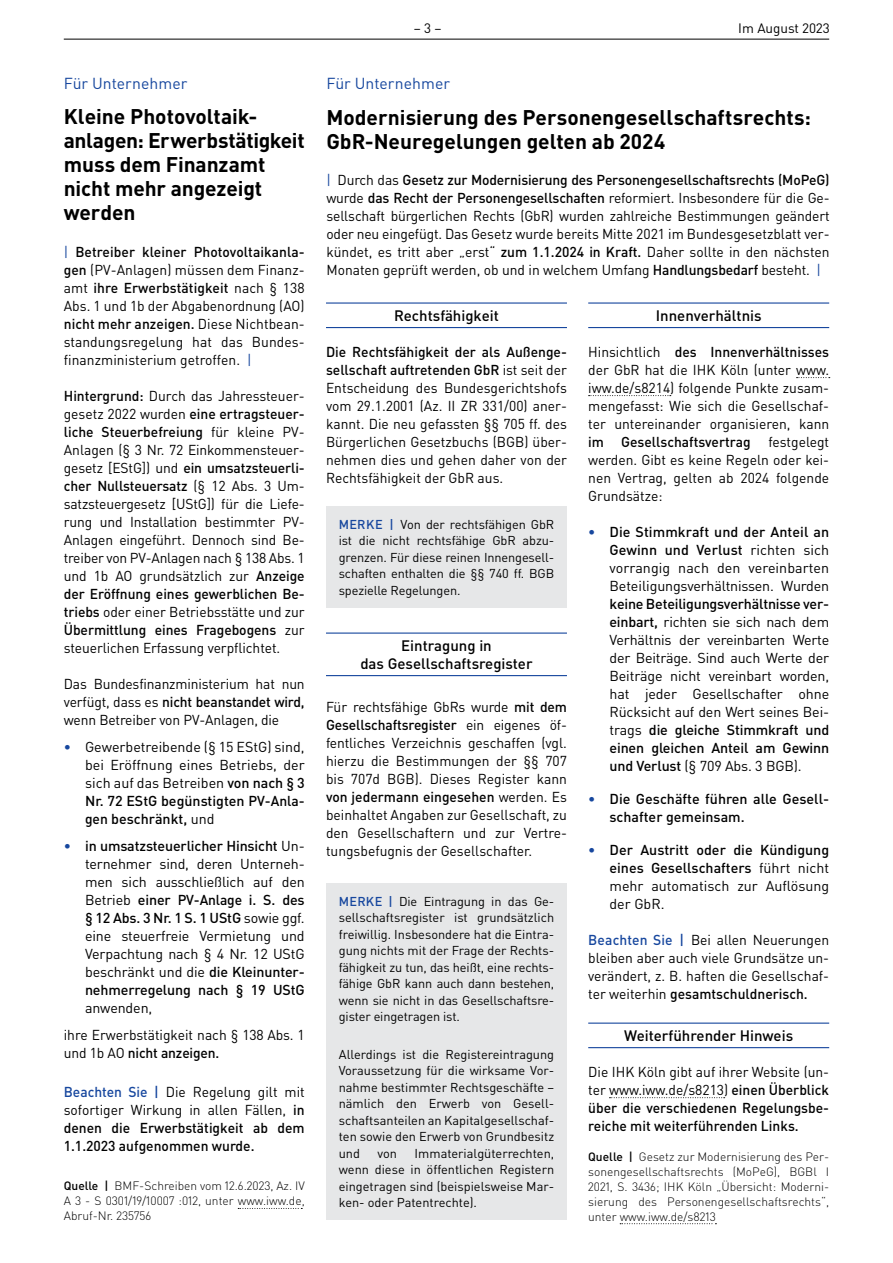
<style>
.page{position:relative;width:893px;height:1263px;background:#fff}
.page>*{position:absolute;margin:0;border:0;box-sizing:border-box;transform-origin:0 0}
.t1{font:700 21px/24px "DIN Pro";letter-spacing:-.005em;color:#000}
.t2{font:15.75px "DIN Pro";color:#17479e}
.t3{font:500 15px/18px "DIN Pro";color:#000;text-align:center}
.t4{font:14.25px/18px "DIN Pro";color:#000;text-align:justify}
.t5{font:500 14.25px/18px "DIN Pro";color:#000;text-align:justify}
.t6{font:13.5px "DIN Pro";color:#000}
.t7{font:12.75px/16.5px "DIN Pro";letter-spacing:-.01em;color:#000;text-align:justify}
.t8{font:300 12px/15px "DIN Pro";color:#000;text-align:justify}
.s1{color:#17479e}
.s2{font-weight:500}
.s3{font-weight:500;color:#17479e}
.s4{font-weight:400}
</style>
<div class="page">
<hr style="left:64px;top:39px;width:765px;height:1px;background:#000">
<hr style="left:326px;top:302px;width:241px;height:2px;background:#17479e">
<hr style="left:326px;top:327px;width:241px;height:1px;background:#17479e">
<hr style="left:326px;top:632px;width:241px;height:2px;background:#17479e">
<hr style="left:326px;top:675px;width:241px;height:1px;background:#17479e">
<div style="left:326px;top:506px;width:241px;height:101px;background:#e6e7e8"></div>
<div style="left:326px;top:883px;width:241px;height:337px;background:#e6e7e8"></div>
<hr style="left:588px;top:302px;width:241px;height:2px;background:#17479e">
<hr style="left:588px;top:327px;width:241px;height:1px;background:#17479e">
<svg style="left:797px;top:377px;width:33px;height:1px"></svg>
<svg style="left:589px;top:395px;width:82px;height:1px"></svg>
<hr style="left:588px;top:1022px;width:241px;height:2px;background:#17479e">
<hr style="left:588px;top:1047px;width:241px;height:1px;background:#17479e">
<svg style="left:609px;top:1097px;width:116px;height:1px"></svg>
<svg style="left:620px;top:1223px;width:96px;height:1px"></svg>
<svg style="left:238px;top:1208px;width:64px;height:1px"></svg>
<p class="t2" style="left:64px;top:73px;width:125px">Für Unternehmer</p>
<h1 class="t1" style="left:64px;top:103px;width:242px">Kleine Photovoltaik&shy;anlagen: Erwerbstätigkeit muss dem Finanzamt nicht mehr angezeigt werden</h1>
<p class="t4" style="left:64px;top:243px;width:242px;text-align:left"><span class="s1">|</span> <span class="s2">Betreiber kleiner Photovoltaikanla&shy;gen</span> (PV-Anlagen) müssen dem Finanz&shy;amt <span class="s2">ihre Erwerbstätigkeit</span> nach § 138<br>Abs. 1 und 1b der Abgabenordnung (AO) <span class="s2">nicht mehr anzeigen.</span> Diese Nichtbean&shy;standungsregelung hat das Bundes&shy;finanzministerium getroffen. <span class="s1">|</span></p>
<p class="t4" style="left:64px;top:387px;width:242px"><span class="s2">Hintergrund:</span> Durch das Jahressteuer&shy;gesetz 2022 wurden <span class="s2">eine ertragsteuer&shy;liche Steuerbefreiung</span> für kleine PV-Anlagen (§ 3 Nr. 72 Einkommensteuer&shy;gesetz [EStG]) und <span class="s2">ein umsatzsteuerli&shy;cher Nullsteuersatz</span> (§ 12 Abs. 3 Um&shy;satzsteuergesetz [UStG]) für die Liefe&shy;rung und Installation bestimmter PV-Anlagen eingeführt. Dennoch sind Be&shy;treiber von PV-Anlagen nach § 138 Abs. 1 und 1b AO grundsätzlich zur <span class="s2">Anzeige der Eröffnung eines gewerblichen Be&shy;triebs</span> oder einer Betriebsstätte und zur <span class="s2">Übermittlung eines Fragebogens</span> zur steuerlichen Erfassung verpflichtet.</p>
<p class="t4" style="left:64px;top:675px;width:242px">Das Bundesfinanzministerium hat nun verfügt, dass es <span class="s2">nicht beanstandet wird, </span>wenn Betreiber von PV-Anlagen, die</p>
<p class="t4" style="left:85px;top:738px;width:221px;text-indent:-21px"><span class="s3">•</span> Gewerbetreibende (§ 15 EStG) sind, bei Eröffnung eines Betriebs, der sich auf das Betreiben <span class="s2">von nach § 3<br>Nr. 72 EStG begünstigten PV-Anla&shy;gen beschränkt,</span> und</p>
<p class="t4" style="left:85px;top:837px;width:221px;text-indent:-21px"><span class="s3">•</span> <span class="s2">in umsatzsteuerlicher Hinsicht</span> Un&shy;ternehmer sind, deren Unterneh&shy;men sich ausschließlich auf den Betrieb <span class="s2">einer PV-Anlage i. S. des § 12 Abs. 3 Nr. 1 S. 1 UStG</span> sowie ggf. eine steuerfreie Vermietung und Verpachtung nach § 4 Nr. 12 UStG beschränkt und die <span class="s2">die Kleinunter&shy;nehmerregelung nach § 19 UStG</span></p>
<p class="t4" style="left:64px;top:994px;width:242px;line-height:27px;text-indent:21px">anwenden,<br>ihre Erwerbstätigkeit nach § 138 Abs. 1</p>
<p class="t5" style="left:64px;top:1044px;width:157px"><span class="s4">und 1b AO</span> nicht anzeigen.</p>
<p class="t5" style="left:64px;top:1083px;width:242px"><span class="s1">Beachten Sie |</span> <span class="s4">Die Regelung gilt mit sofortiger Wirkung in allen Fällen,</span> in denen die Erwerbstätigkeit ab dem 1.1.2023 aufgenommen wurde.</p>
<p class="t8" style="left:64px;top:1178px;width:242px"><span class="s2">Quelle |</span> BMF-Schreiben vom 12.6.2023, Az. IV A 3 - S 0301/19/10007 :012, unter www.iww.de, Abruf-Nr. 235756</p>
<p class="t6" style="left:414px;top:19px;width:29px">– 3 –</p>
<p class="t6" style="left:738px;top:19px;width:93px">Im August 2023</p>
<p class="t2" style="left:326px;top:73px;width:125px">Für Unternehmer</p>
<h1 class="t1" style="left:326px;top:105px;width:486px">Modernisierung des Personengesellschaftsrechts:<br>GbR-Neuregelungen gelten ab 2024</h1>
<p class="t4" style="left:326px;top:171px;width:505px"><span class="s1">|</span> Durch das <span class="s2">Gesetz zur Modernisierung des Personengesellschaftsrechts (MoPeG) </span>wurde <span class="s2">das Recht der Personengesellschaften</span> reformiert. Insbesondere für die Ge&shy;sellschaft bürgerlichen Rechts (GbR) wurden zahlreiche Bestimmungen geändert oder neu eingefügt. Das Gesetz wurde bereits Mitte 2021 im Bundesgesetzblatt ver&shy;kündet, es tritt aber „erst“ <span class="s2">zum 1.1.2024 in Kraft.</span> Daher sollte in den nächsten Monaten geprüft werden, ob und in welchem Umfang <span class="s2">Handlungsbedarf</span> besteht. <span class="s1">|</span></p>
<p class="t3" style="left:394px;top:306px;width:106px">Rechtsfähigkeit</p>
<p class="t4" style="left:326px;top:342px;width:242px"><span class="s2">Die Rechtsfähigkeit der als Außenge&shy;sellschaft auftretenden GbR</span> ist seit der Entscheidung des Bundesgerichtshofs vom 29.1.2001 (Az. II ZR 331/00) aner&shy;kannt. Die neu gefassten §§ 705 ff. des Bürgerlichen Gesetzbuchs (BGB) über&shy;nehmen dies und gehen daher von der Rechtsfähigkeit der GbR aus.</p>
<p class="t7" style="left:339px;top:515px;width:217px"><span class="s3">MERKE |</span> Von der rechtsfähigen GbR ist die nicht rechtsfähige GbR abzu&shy;grenzen. Für diese reinen Innengesell&shy;schaften enthalten die §§ 740 ff. BGB spezielle Regelungen.</p>
<p class="t3" style="left:656px;top:306px;width:107px">Innenverhältnis</p>
<p class="t4" style="left:588px;top:342px;width:242px">Hinsichtlich <span class="s2">des Innenverhältnisses </span>der GbR hat die IHK Köln (unter www. iww.de/s8214) folgende Punkte zusam&shy;mengefasst: Wie sich die Gesellschaf&shy;ter untereinander organisieren, kann <span class="s2">im Gesellschaftsvertrag</span> festgelegt werden. Gibt es keine Regeln oder kei&shy;nen Vertrag, gelten ab 2024 folgende Grundsätze:</p>
<p class="t4" style="left:609px;top:522px;width:221px;text-indent:-21px"><span class="s3">•</span> <span class="s2">Die Stimmkraft und der Anteil an Gewinn und Verlust</span> richten sich vorrangig nach den vereinbarten Beteiligungsverhältnissen. Wurden</p>
<p class="t4" style="left:609px;top:594px;width:221px"><span class="s2">keine Beteiligungsverhältnisse ver&shy;einbart,</span> richten sie sich nach dem Verhältnis der vereinbarten Werte der Beiträge. Sind auch Werte der Beiträge nicht vereinbart worden, hat jeder Gesellschafter ohne Rücksicht auf den Wert seines Bei&shy;trags <span class="s2">die gleiche Stimmkraft und einen gleichen Anteil am Gewinn und Verlust</span> (§ 709 Abs. 3 BGB).</p>
<p class="t5" style="left:609px;top:789px;width:221px;text-indent:-21px"><span class="s1">•</span> Die Geschäfte führen alle Gesell&shy;schafter gemeinsam.</p>
<p class="t5" style="left:609px;top:840px;width:221px;text-indent:-21px"><span class="s1">•</span> Der Austritt oder die Kündigung eines Gesellschafters <span class="s4">führt nicht mehr automatisch zur Auflösung der GbR.</span></p>
<p class="t4" style="left:588px;top:930px;width:242px"><span class="s3">Beachten Sie |</span> Bei allen Neuerungen bleiben aber auch viele Grundsätze un&shy;verändert, z. B. haften die Gesellschaf&shy;ter weiterhin <span class="s2">gesamtschuldnerisch.</span></p>
<p class="t3" style="left:624px;top:1026px;width:170px">Weiterführender Hinweis</p>
<p class="t5" style="left:588px;top:1062px;width:242px"><span class="s4">Die IHK Köln gibt auf ihrer Website (un&shy;ter www.iww.de/s8213)</span> einen Überblick über die verschiedenen Regelungsbe&shy;reiche mit weiterführenden Links.</p>
<p class="t8" style="left:588px;top:1148px;width:242px"><span class="s2">Quelle |</span> Gesetz zur Modernisierung des Per&shy;sonengesellschaftsrechts (MoPeG), BGBl I 2021, S. 3436; IHK Köln „Übersicht: Moderni&shy;sierung des Personengesellschaftsrechts“, unter www.iww.de/s8213</p>
<p class="t3" style="left:360px;top:636px;width:174px">Eintragung in<br>das Gesellschaftsregister</p>
<p class="t4" style="left:326px;top:697px;width:242px">Für rechtsfähige GbRs wurde <span class="s2">mit dem Gesellschaftsregister</span> ein eigenes öf&shy;fentliches Verzeichnis geschaffen (vgl. hierzu die Bestimmungen der §§ 707 bis 707d BGB). Dieses Register kann <span class="s2">von jedermann eingesehen</span> werden. Es beinhaltet Angaben zur Gesellschaft, zu den Gesellschaftern und zur Vertre&shy;tungsbefugnis der Gesellschafter.</p>
<p class="t7" style="left:339px;top:892px;width:217px"><span class="s3">MERKE |</span> Die Eintragung in das Ge&shy;sellschaftsregister ist grundsätzlich freiwillig. Insbesondere hat die Eintra&shy;gung nichts mit der Frage der Rechts&shy;fähigkeit zu tun, das heißt, eine rechts&shy;fähige GbR kann auch dann bestehen, wenn sie nicht in das Gesellschaftsre&shy;gister eingetragen ist.</p>
<p class="t7" style="left:339px;top:1045px;width:217px">Allerdings ist die Registereintragung Voraussetzung für die wirksame Vor&shy;nahme bestimmter Rechtsgeschäfte – nämlich den Erwerb von Gesell&shy;schaftsanteilen an Kapitalgesellschaf&shy;ten sowie den Erwerb von Grundbesitz und</p>
<p class="t7" style="left:339px;top:1144px;width:217px;text-indent:76px">Immaterialgüterrechten, wenn diese in öffentlichen Registern eingetragen sind (beispielsweise Mar&shy;ken- oder Patentrechte).</p>
<p class="t7" style="left:378px;top:1144px;width:21px">von</p>
</div>
